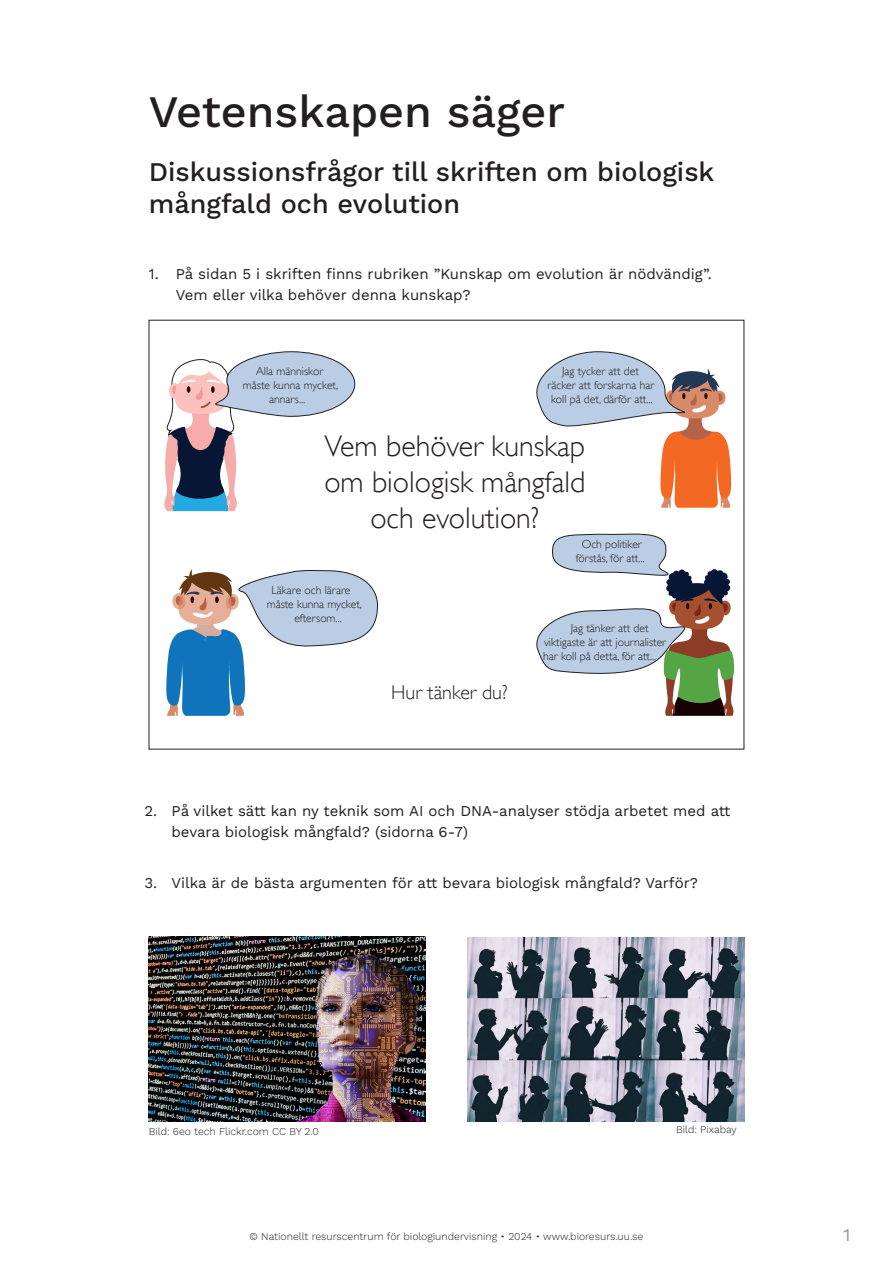
<style>
.page{position:relative;width:893px;height:1263px;background:#fff}
.page>*{position:absolute;margin:0;border:0;box-sizing:border-box;transform-origin:0 0}
.Rubrik_1{font:500 45px "Work Sans";color:#231f20}
.t1{font:300 30px/36px "Gill Alt One";color:#231f20;text-align:center}
.Rubrik_2{font:500 27px/32.4px "Work Sans";color:#231f20}
.t2{font:300 19.95px "Gill Alt One";color:#231f20}
.t3{font:18px "Work Sans";color:#939598}
.t4{font:15px/21px "Work Sans";color:#231f20}
.t5{font:300 11.7px/14px "Gill Alt One";color:#231f20;text-align:center}
.Foto{font:300 10.5px "Work Sans";color:#231f20}
</style>
<div class="page">
<svg style="left:164px;top:351px;width:192px;height:160px"></svg>
<svg style="left:536px;top:351px;width:195px;height:157px"></svg>
<svg style="left:166px;top:569px;width:212px;height:147px"></svg>
<svg style="left:536px;top:533px;width:198px;height:183px"></svg>
<img style="left:149px;top:936px;width:276px;height:185px">
<img style="left:468px;top:938px;width:276px;height:184px">
<h1 class="Rubrik_1" style="left:149px;top:77px;width:418px">Vetenskapen säger</h1>
<h2 class="Rubrik_2" style="left:149px;top:154px;width:567px">Diskussionsfrågor till skriften om biologisk mångfald och evolution</h2>
<p class="t4" style="left:176px;top:263px;width:537px;text-indent:-27px">1. På sidan 5 i skriften finns rubriken ”Kunskap om evolution är nödvändig”.<br>Vem eller vilka behöver denna kunskap?</p>
<p class="t5" style="left:243px;top:364px;width:97px">Alla människor måste kunna mycket, annars...</p>
<p class="t5" style="left:548px;top:364px;width:108px">Jag tycker att det räcker att forskarna har koll på det, därför att...</p>
<p class="t1" style="left:324px;top:428px;width:263px">Vem behöver kunskap om biologisk mångfald och evolution?</p>
<p class="t5" style="left:271px;top:583px;width:80px">Läkare och lärare</p>
<p class="t5" style="left:267px;top:597px;width:97px">måste kunna mycket,</p>
<p class="t5" style="left:294px;top:611px;width:49px">eftersom...</p>
<p class="t2" style="left:391px;top:681px;width:118px">Hur tänker du?</p>
<p class="t5" style="left:576px;top:537px;width:71px">Och politiker förstås, för att...</p>
<p class="t5" style="left:543px;top:621px;width:124px;text-align:left;text-indent:28px">Jag tänker att det viktigaste är att journalister har koll på detta, för att...</p>
<p class="t4" style="left:172px;top:800px;width:560px;text-indent:-27px">2. På vilket sätt kan ny teknik som AI och DNA-analyser stödja arbetet med att bevara biologisk mångfald? (sidorna 6-7)</p>
<p class="t4" style="left:145px;top:872px;width:555px">3. Vilka är de bästa argumenten för att bevara biologisk mångfald? Varför?</p>
<p class="Foto" style="left:149px;top:1123px;width:172px">Bild: 6eo tech Flickr.com CC BY 2.0</p>
<p class="Foto" style="left:676px;top:1122px;width:62px">Bild: Pixabay</p>
<p class="Foto" style="left:250px;top:1229px;width:395px">© Nationellt resurscentrum för biologiundervisning • 2024 • www.bioresurs.uu.se</p>
<p class="t3" style="left:843px;top:1221px;width:9px">1</p>
</div>
